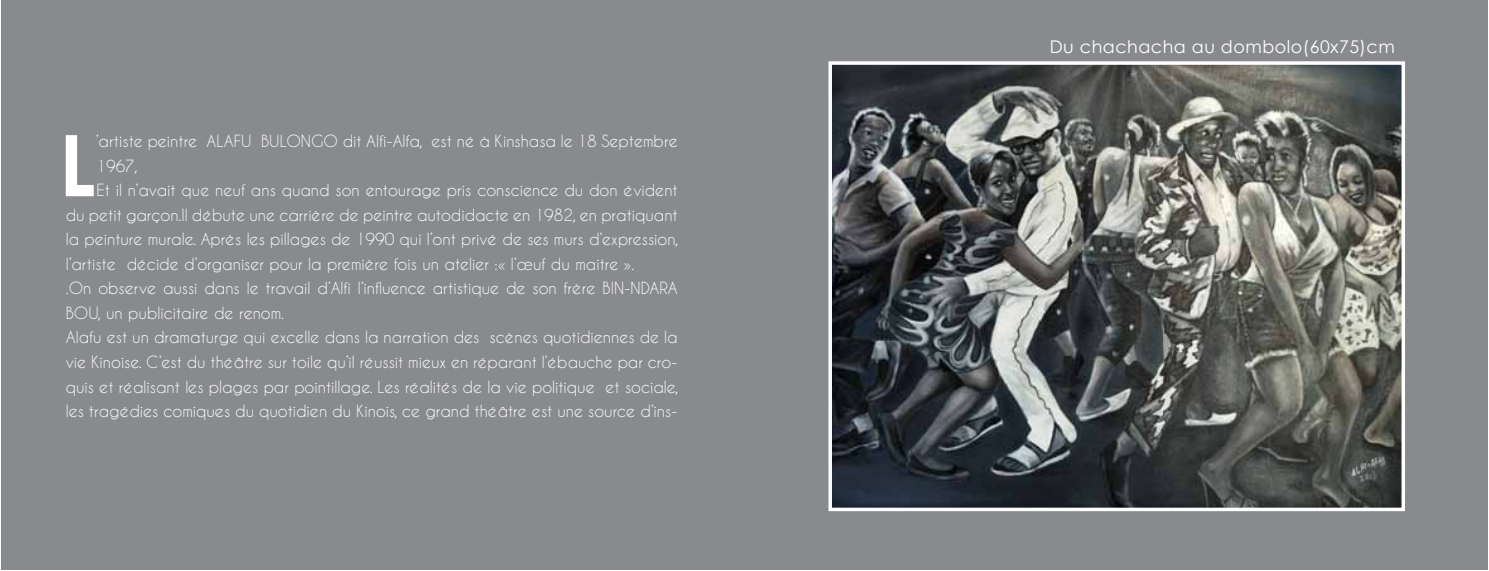
<style>
.page{position:relative;width:1489px;height:571px;background:#fff}
.page>*{position:absolute;margin:0;border:0;box-sizing:border-box;transform-origin:0 0}
.t1{font:79.62px "Jersey M54";color:#fff}
.t2{font:17.5px "Century Gothic";letter-spacing:.03em;color:#fff}
.t3{font:15.75px "Caviar Dreams";color:#fff}
</style>
<div class="page">
<div style="left:1px;top:1px;width:1486px;height:569px;background:#888a8d"></div>
<img style="left:833px;top:66px;width:566px;height:440px">
<div style="left:828px;top:61px;width:576px;height:450px;border:4px solid #fff"></div>
<h1 class="t1" style="left:63px;top:122px;width:35px">L</h1>
<p class="t3" style="left:96px;top:132px;width:582px">’artiste peintre ALAFU BULONGO dit Alfi-Alfa, est né à Kinshasa le 18 Septembre</p>
<p class="t3" style="left:96px;top:157px;width:43px">1967,</p>
<p class="t3" style="left:96px;top:181px;width:582px">Et il n’avait que neuf ans quand son entourage pris conscience du don évident</p>
<p class="t3" style="left:66px;top:206px;width:613px">du petit garçon.Il débute une carrière de peintre autodidacte en 1982, en pratiquant</p>
<p class="t3" style="left:66px;top:230px;width:614px">la peinture murale. Après les pillages de 1990 qui l’ont privé de ses murs d’expression,</p>
<p class="t3" style="left:66px;top:255px;width:570px">l’artiste décide d’organiser pour la première fois un atelier :« l’œuf du maitre ».</p>
<p class="t3" style="left:66px;top:279px;width:613px">.On observe aussi dans le travail d’Alfi l’influence artistique de son frère BIN-NDARA</p>
<p class="t3" style="left:66px;top:304px;width:220px">BOU, un publicitaire de renom.</p>
<p class="t3" style="left:66px;top:328px;width:613px">Alafu est un dramaturge qui excelle dans la narration des scènes quotidiennes de la</p>
<p class="t3" style="left:66px;top:353px;width:613px">vie Kinoise. C’est du théâtre sur toile qu’il réussit mieux en réparant l’ébauche par cro-</p>
<p class="t3" style="left:66px;top:377px;width:614px">quis et réalisant les plages par pointillage. Les réalités de la vie politique et sociale,</p>
<p class="t3" style="left:66px;top:402px;width:613px">les tragédies comiques du quotidien du Kinois, ce grand théâtre est une source d’ins-</p>
<p class="t2" style="left:1049px;top:34px;width:346px">Du chachacha au dombolo(60x75)cm</p>
</div>
